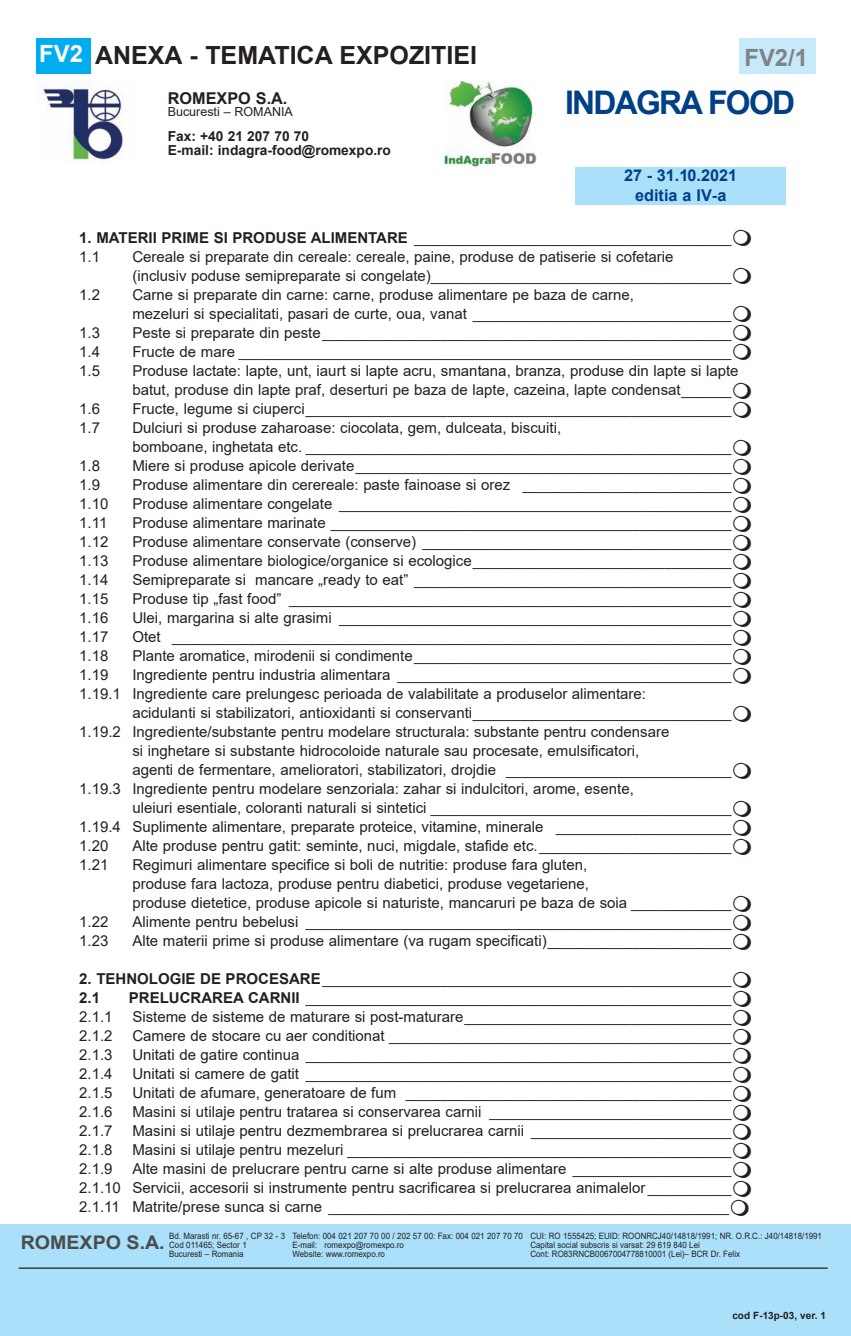
<style>
.page{position:relative;width:851px;height:1336px;background:#fff}
.page>*{position:absolute;margin:0;border:0;box-sizing:border-box;transform-origin:0 0}
.t1{font:700 32.5px "Arial";letter-spacing:-.055em;color:#014086}
.t2{font:700 25px "Arial";color:#231f20}
.t3{font:700 23.75px "Arial";color:#808285}
.t4{font:700 18.75px "Arial";color:#4b4c4d;scale:1.05 1}
.t5{font:700 16.25px/19.5px "Arial";color:#014086;text-align:center}
.t6{font:700 16.25px "Arial";color:#231f20}
.t7{font:15px/19px "Arial";color:#231f20}
.t8{font:700 13.75px/14.2px "Arial";color:#231f20}
.t9{font:12.5px "Arial";color:#231f20}
.t10{font:700 10px "Arial";color:#231f20}
.t11{font:8.75px/8.8px "Arial";color:#231f20;scale:.91 1}
.s1{font-size:23.75px;color:#fff}
.s2{font-weight:700}
</style>
<div class="page">
<div style="left:738px;top:39px;width:77px;height:35px;background:#c6eafa"></div>
<div style="left:36px;top:38px;width:54px;height:35px;background:#00aeef"></div>
<div style="left:575px;top:167px;width:210px;height:38px;background:#aae0f9"></div>
<img style="left:444px;top:80px;width:92px;height:87px">
<img style="left:42px;top:81px;width:81px;height:80px">
<div style="left:0;top:1224px;width:850px;height:112px;background:#aae0f9"></div>
<hr style="left:19px;top:1267px;width:808px;height:2px;background:#231f20">
<h2 class="t2" style="left:39px;top:41px;width:439px"><span class="s1">FV2</span> ANEXA - TEMATICA EXPOZITIEI</h2>
<h3 class="t3" style="left:744px;top:44px;width:65px">FV2/1</h3>
<p class="t6" style="left:168px;top:90px;width:121px">ROMEXPO S.A.</p>
<p class="t9" style="left:168px;top:104px;width:127px">Bucuresti – ROMANIA</p>
<p class="t8" style="left:168px;top:129px;width:225px">Fax: +40 21 207 70 70<br>E-mail: indagra-food@romexpo.ro</p>
<h1 class="t1" style="left:565px;top:85px;width:231px">INDAGRA FOOD</h1>
<p class="t5" style="left:624px;top:166px;width:114px">27 - 31.10.2021 editia a IV-a</p>
<p class="t7" style="left:79px;top:228px;width:653px"><span class="s2">1. MATERII PRIME SI PRODUSE ALIMENTARE</span> ______________________________________<br>1.1</p>
<p class="t7" style="left:132px;top:247px;width:600px">Cereale si preparate din cereale: cereale, paine, produse de patiserie si cofetarie (inclusiv poduse semipreparate si congelate)____________________________________</p>
<p class="t7" style="left:79px;top:285px;width:22px">1.2</p>
<p class="t7" style="left:132px;top:285px;width:600px">Carne si preparate din carne: carne, produse alimentare pe baza de carne,<br>mezeluri si specialitati, pasari de curte, oua, vanat _______________________________</p>
<p class="t7" style="left:79px;top:323px;width:22px">1.3</p>
<p class="t7" style="left:132px;top:323px;width:600px">Peste si preparate din peste_________________________________________________</p>
<p class="t7" style="left:79px;top:342px;width:22px">1.4</p>
<p class="t7" style="left:132px;top:342px;width:600px">Fructe de mare ___________________________________________________________</p>
<p class="t7" style="left:79px;top:361px;width:22px">1.5</p>
<p class="t7" style="left:132px;top:361px;width:607px">Produse lactate: lapte, unt, iaurt si lapte acru, smantana, branza, produse din lapte si lapte batut, produse din lapte praf, deserturi pe baza de lapte, cazeina, lapte condensat______</p>
<p class="t7" style="left:79px;top:399px;width:22px">1.6</p>
<p class="t7" style="left:132px;top:399px;width:600px">Fructe, legume si ciuperci___________________________________________________</p>
<p class="t7" style="left:79px;top:418px;width:22px">1.7</p>
<p class="t7" style="left:132px;top:418px;width:600px">Dulciuri si produse zaharoase: ciocolata, gem, dulceata, biscuiti,<br>bomboane, inghetata etc. ___________________________________________________</p>
<p class="t7" style="left:79px;top:456px;width:22px">1.8</p>
<p class="t7" style="left:132px;top:456px;width:600px">Miere si produse apicole derivate_____________________________________________</p>
<p class="t7" style="left:79px;top:475px;width:22px">1.9</p>
<p class="t7" style="left:132px;top:475px;width:600px">Produse alimentare din cerereale: paste fainoase si orez _________________________</p>
<p class="t7" style="left:79px;top:494px;width:31px">1.10</p>
<p class="t7" style="left:132px;top:494px;width:600px">Produse alimentare congelate _______________________________________________</p>
<p class="t7" style="left:79px;top:513px;width:30px">1.11</p>
<p class="t7" style="left:132px;top:513px;width:600px">Produse alimentare marinate ________________________________________________</p>
<p class="t7" style="left:79px;top:532px;width:31px">1.12</p>
<p class="t7" style="left:132px;top:532px;width:600px">Produse alimentare conservate (conserve) _____________________________________</p>
<p class="t7" style="left:79px;top:551px;width:31px">1.13</p>
<p class="t7" style="left:132px;top:551px;width:600px">Produse alimentare biologice/organice si ecologice_______________________________</p>
<p class="t7" style="left:79px;top:570px;width:31px">1.14</p>
<p class="t7" style="left:132px;top:570px;width:600px">Semipreparate si mancare „ready to eat” ______________________________________</p>
<p class="t7" style="left:79px;top:589px;width:31px">1.15</p>
<p class="t7" style="left:132px;top:589px;width:600px">Produse tip „fast food” _____________________________________________________</p>
<p class="t7" style="left:79px;top:608px;width:31px">1.16</p>
<p class="t7" style="left:132px;top:608px;width:600px">Ulei, margarina si alte grasimi _______________________________________________</p>
<p class="t7" style="left:79px;top:627px;width:31px">1.17</p>
<p class="t7" style="left:132px;top:627px;width:600px">Otet ___________________________________________________________________</p>
<p class="t7" style="left:79px;top:646px;width:31px">1.18</p>
<p class="t7" style="left:132px;top:646px;width:600px">Plante aromatice, mirodenii si condimente______________________________________</p>
<p class="t7" style="left:79px;top:665px;width:31px">1.19</p>
<p class="t7" style="left:79px;top:665px;width:653px;text-indent:53px">Ingrediente pentru industria alimentara ________________________________________<br>1.19.1 Ingrediente care prelungesc perioada de valabilitate a produselor alimentare:</p>
<p class="t7" style="left:132px;top:703px;width:600px">acidulanti si stabilizatori, antioxidanti si conservanti_______________________________</p>
<p class="t7" style="left:79px;top:722px;width:591px">1.19.2 Ingrediente/substante pentru modelare structurala: substante pentru condensare</p>
<p class="t7" style="left:132px;top:741px;width:508px">si inghetare si substante hidrocoloide naturale sau procesate, emulsificatori,</p>
<p class="t7" style="left:132px;top:760px;width:600px">agenti de fermentare, amelioratori, stabilizatori, drojdie ___________________________</p>
<p class="t7" style="left:79px;top:779px;width:556px">1.19.3 Ingrediente pentru modelare senzoriala: zahar si indulcitori, arome, esente,</p>
<p class="t7" style="left:132px;top:798px;width:600px">uleiuri esentiale, coloranti naturali si sintetici ____________________________________</p>
<p class="t7" style="left:79px;top:817px;width:653px">1.19.4 Suplimente alimentare, preparate proteice, vitamine, minerale _____________________</p>
<p class="t7" style="left:79px;top:836px;width:31px">1.20</p>
<p class="t7" style="left:132px;top:836px;width:600px">Alte produse pentru gatit: seminte, nuci, migdale, stafide etc. _______________________</p>
<p class="t7" style="left:79px;top:855px;width:31px">1.21</p>
<p class="t7" style="left:132px;top:855px;width:600px">Regimuri alimentare specifice si boli de nutritie: produse fara gluten,<br>produse fara lactoza, produse pentru diabetici, produse vegetariene,<br>produse dietetice, produse apicole si naturiste, mancaruri pe baza de soia ____________</p>
<p class="t7" style="left:79px;top:912px;width:31px">1.22</p>
<p class="t7" style="left:132px;top:912px;width:600px">Alimente pentru bebelusi ___________________________________________________</p>
<p class="t7" style="left:79px;top:931px;width:31px">1.23</p>
<p class="t7" style="left:132px;top:931px;width:600px">Alte materii prime si produse alimentare (va rugam specificati)______________________</p>
<p class="t7" style="left:79px;top:969px;width:653px"><span class="s2">2. TEHNOLOGIE DE PROCESARE</span>_________________________________________________<br><span class="s2">2.1</span></p>
<p class="t7" style="left:129px;top:988px;width:604px"><span class="s2">PRELUCRAREA CARNII</span> ___________________________________________________</p>
<p class="t7" style="left:79px;top:1007px;width:35px">2.1.1</p>
<p class="t7" style="left:132px;top:1007px;width:600px">Sisteme de sisteme de maturare si post-maturare________________________________</p>
<p class="t7" style="left:79px;top:1026px;width:35px">2.1.2</p>
<p class="t7" style="left:132px;top:1026px;width:600px">Camere de stocare cu aer conditionat _________________________________________</p>
<p class="t7" style="left:79px;top:1045px;width:35px">2.1.3</p>
<p class="t7" style="left:132px;top:1045px;width:600px">Unitati de gatire continua ___________________________________________________</p>
<p class="t7" style="left:79px;top:1064px;width:35px">2.1.4</p>
<p class="t7" style="left:132px;top:1064px;width:600px">Unitati si camere de gatit ___________________________________________________</p>
<p class="t7" style="left:79px;top:1083px;width:35px">2.1.5</p>
<p class="t7" style="left:132px;top:1083px;width:600px">Unitati de afumare, generatoare de fum _______________________________________</p>
<p class="t7" style="left:79px;top:1102px;width:35px">2.1.6</p>
<p class="t7" style="left:132px;top:1102px;width:600px">Masini si utilaje pentru tratarea si conservarea carnii _____________________________</p>
<p class="t7" style="left:79px;top:1121px;width:35px">2.1.7</p>
<p class="t7" style="left:132px;top:1121px;width:600px">Masini si utilaje pentru dezmembrarea si prelucrarea carnii ________________________</p>
<p class="t7" style="left:79px;top:1140px;width:35px">2.1.8</p>
<p class="t7" style="left:132px;top:1140px;width:600px">Masini si utilaje pentru mezeluri ______________________________________________</p>
<p class="t7" style="left:79px;top:1159px;width:35px">2.1.9</p>
<p class="t7" style="left:79px;top:1159px;width:653px;text-align:justify;text-indent:53px">Alte masini de prelucrare pentru carne si alte produse alimentare ___________________ 2.1.10 Servicii, accesorii si instrumente pentru sacrificarea si prelucrarea animalelor __________ 2.1.11 Matrite/prese sunca si carne ________________________________________________</p>
<p class="t4" style="left:21px;top:1232px;width:139px">ROMEXPO S.A.</p>
<p class="t11" style="left:169px;top:1232px;width:129px">Bd. Marasti nr. 65-67 , CP 32 - 3<br>Cod 011465; Sector 1<br>Bucuresti – Romania</p>
<p class="t11" style="left:530px;top:1232px;width:322px">CUI: RO 1555425; EUID: ROONRCJ40/14818/1991; NR. O.R.C.: J40/14818/1991<br>Capital social subscris si varsat: 29 619 840 Lei<br>Cont: RO83RNCB0067004778810001 (Lei)– BCR Dr. Felix</p>
<p class="t11" style="left:292px;top:1232px;width:255px">Telefon: 004 021 207 70 00 / 202 57 00: Fax: 004 021 207 70 70<br>E-mail: romexpo@romexpo.ro<br>Website: www.romexpo.ro</p>
<p class="t10" style="left:732px;top:1310px;width:95px">cod F-13p-03, ver. 1</p>
</div>
